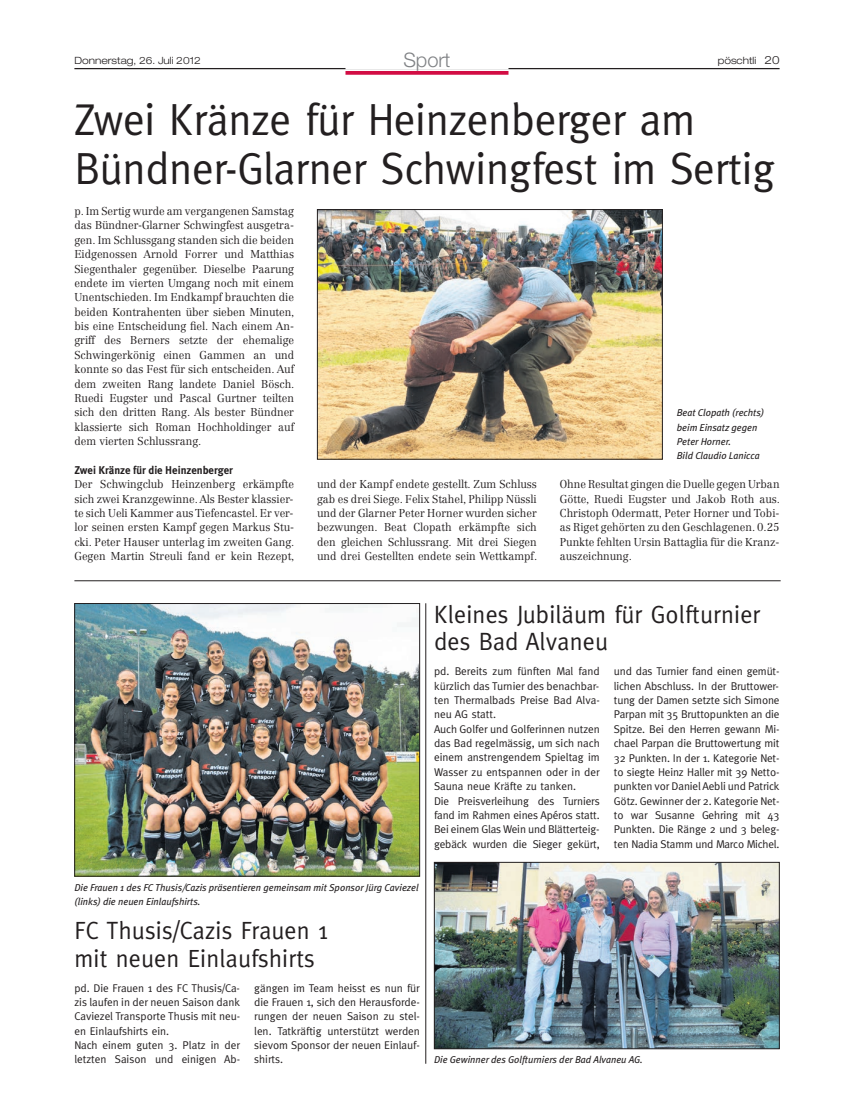
<style>
.page{position:relative;width:854px;height:1120px;background:#fff}
.page>*{position:absolute;margin:0;border:0;box-sizing:border-box;transform-origin:0 0}
.t1{font:45px/48.8px "Meta";letter-spacing:-.005em;color:#231f20;scale:.96 1}
.t2{font:25px/27.5px "Meta";letter-spacing:.01em;color:#231f20;scale:.96 1}
.t3{font:300 20px "Helvetica Neue LT Std";letter-spacing:-.005em;color:#808285}
.t4{font:300 11.25px/14.4px "Centennial LT Std";color:#231f20;text-align:justify;scale:.96 1}
.t5{font:11.25px/14.4px "Meta";color:#231f20}
.t6{font:700 11.25px "Meta Plus";color:#231f20;scale:.96 1}
.t7{font:italic 10px/14.4px "Meta Plus";color:#231f20}
.t8{font:300 expanded 10px "Helvetica Neue LT Std";color:#231f20}
.s1{font-size:11.25px}
</style>
<div class="page">
<hr style="left:74px;top:68px;width:706px;height:1px;background:#231f20">
<div style="left:345px;top:65px;width:163px;height:5px;background:#fff"></div>
<svg style="left:345px;top:71px;width:163px;height:4px"></svg>
<img style="left:436px;top:864px;width:342px;height:183px">
<div style="left:434px;top:862px;width:346px;height:187px;border:1px solid #231f20"></div>
<img style="left:76px;top:605px;width:342px;height:269px">
<div style="left:74px;top:603px;width:346px;height:273px;border:1px solid #231f20"></div>
<hr style="left:426px;top:603px;width:1px;height:460px;background:#231f20">
<hr style="left:74px;top:580px;width:707px;height:1px;background:#231f20">
<img style="left:319px;top:211px;width:342px;height:246px">
<div style="left:317px;top:209px;width:346px;height:250px;border:1px solid #231f20"></div>
<p class="t8" style="left:74px;top:57px;width:128px">Donnerstag, 26. Juli 2012</p>
<h3 class="t3" style="left:403px;top:53px;width:49px">Sport</h3>
<p class="t8" style="left:718px;top:57px;width:63px">pöschtli <span class="s1">20</span></p>
<h1 class="t1" style="left:74px;top:95px;width:731px">Zwei Kränze für Heinzenberger am<br>Bündner-Glarner Schwingfest im Sertig</h1>
<p class="t4" style="left:74px;top:205px;width:231px">p. Im Sertig wurde am vergangenen Samstag das Bündner-Glarner Schwingfest ausgetra&shy;gen. Im Schlussgang standen sich die beiden Eidgenossen Arnold Forrer und Matthias Siegenthaler gegenüber. Dieselbe Paarung endete im vierten Umgang noch mit einem Unentschieden. Im Endkampf brauchten die beiden Kontrahenten über sieben Minuten, bis eine Entscheidung fiel. Nach einem An&shy;griff des Berners setzte der ehemalige Schwingerkönig einen Gammen an und konnte so das Fest für sich entscheiden. Auf dem zweiten Rang landete Daniel Bösch.<br>Ruedi Eugster und Pascal Gurtner teilten sich den dritten Rang. Als bester Bündner klassierte sich Roman Hochholdinger auf dem vierten Schlussrang.</p>
<p class="t6" style="left:74px;top:463px;width:167px">Zwei Kränze für die Heinzenberger</p>
<p class="t4" style="left:74px;top:478px;width:231px">Der Schwingclub Heinzenberg erkämpfte sich zwei Kranzgewinne. Als Bester klassier&shy;te sich Ueli Kammer aus Tiefencastel. Er ver&shy;lor seinen ersten Kampf gegen Markus Stu&shy;cki. Peter Hauser unterlag im zweiten Gang.<br>Gegen Martin Streuli fand er kein Rezept,</p>
<p class="t4" style="left:317px;top:478px;width:231px">und der Kampf endete gestellt. Zum Schluss gab es drei Siege. Felix Stahel, Philipp Nüssli und der Glarner Peter Horner wurden sicher bezwungen. Beat Clopath erkämpfte sich den gleichen Schlussrang. Mit drei Siegen und drei Gestellten endete sein Wettkampf.</p>
<p class="t4" style="left:560px;top:478px;width:231px">Ohne Resultat gingen die Duelle gegen Urban Götte, Ruedi Eugster und Jakob Roth aus.<br>Christoph Odermatt, Peter Horner und Tobi&shy;as Riget gehörten zu den Geschlagenen. 0.25<br>Punkte fehlten Ursin Battaglia für die Kranz&shy;auszeichnung.</p>
<p class="t7" style="left:677px;top:406px;width:89px">Beat Clopath (rechts) beim Einsatz gegen<br>Peter Horner.<br>Bild Claudio Lanicca</p>
<p class="t7" style="left:74px;top:880px;width:346px">Die Frauen 1 des FC Thusis/Cazis präsentieren gemeinsam mit Sponsor Jürg Caviezel (links) die neuen Einlaufshirts.</p>
<h2 class="t2" style="left:74px;top:917px;width:266px">FC Thusis/Cazis Frauen 1 mit neuen Einlaufshirts</h2>
<p class="t5" style="left:74px;top:980px;width:167px">pd. Die Frauen 1 des FC Thusis/Ca&shy;zis laufen in der neuen Saison dank<br>Caviezel Transporte Thusis mit neu&shy;en Einlaufshirts ein.<br>Nach einem guten 3. Platz in der letzten Saison und einigen Ab-</p>
<p class="t5" style="left:254px;top:980px;width:167px;text-align:justify">gängen im Team heisst es nun für die Frauen 1, sich den Herausforde&shy;rungen der neuen Saison zu stel&shy;len. Tatkräftig unterstützt werden sievom Sponsor der neuen Einlauf&shy;shirts.</p>
<h2 class="t2" style="left:434px;top:600px;width:341px">Kleines Jubiläum für Golfturnier des Bad Alvaneu</h2>
<p class="t5" style="left:434px;top:664px;width:167px">pd. Bereits zum fünften Mal fand kürzlich das Turnier des benachbar&shy;ten Thermalbads Preise Bad Alva&shy;neu AG statt.<br>Auch Golfer und Golferinnen nutzen das Bad regelmässig, um sich nach einem anstrengendem Spieltag im<br>Wasser zu entspannen oder in der<br>Sauna neue Kräfte zu tanken.<br>Die Preisverleihung des Turniers fand im Rahmen eines Apéros statt.<br>Bei einem Glas Wein und Blätterteig&shy;gebäck wurden die Sieger gekürt,</p>
<p class="t5" style="left:614px;top:664px;width:167px;text-align:justify">und das Turnier fand einen gemüt&shy;lichen Abschluss. In der Bruttower&shy;tung der Damen setzte sich Simone Parpan mit 35 Bruttopunkten an die Spitze. Bei den Herren gewann Mi&shy;chael Parpan die Bruttowertung mit 32 Punkten. In der 1. Kategorie Net&shy;to siegte Heinz Haller mit 39 Netto&shy;punkten vor Daniel Aebli und Patrick Götz. Gewinner der 2. Kategorie Net&shy;to war Susanne Gehring mit 43<br>Punkten. Die Ränge 2 und 3 beleg&shy;ten Nadia Stamm und Marco Michel.</p>
<p class="t7" style="left:434px;top:1052px;width:210px">Die Gewinner des Golfturniers der Bad Alvaneu AG.</p>
</div>
